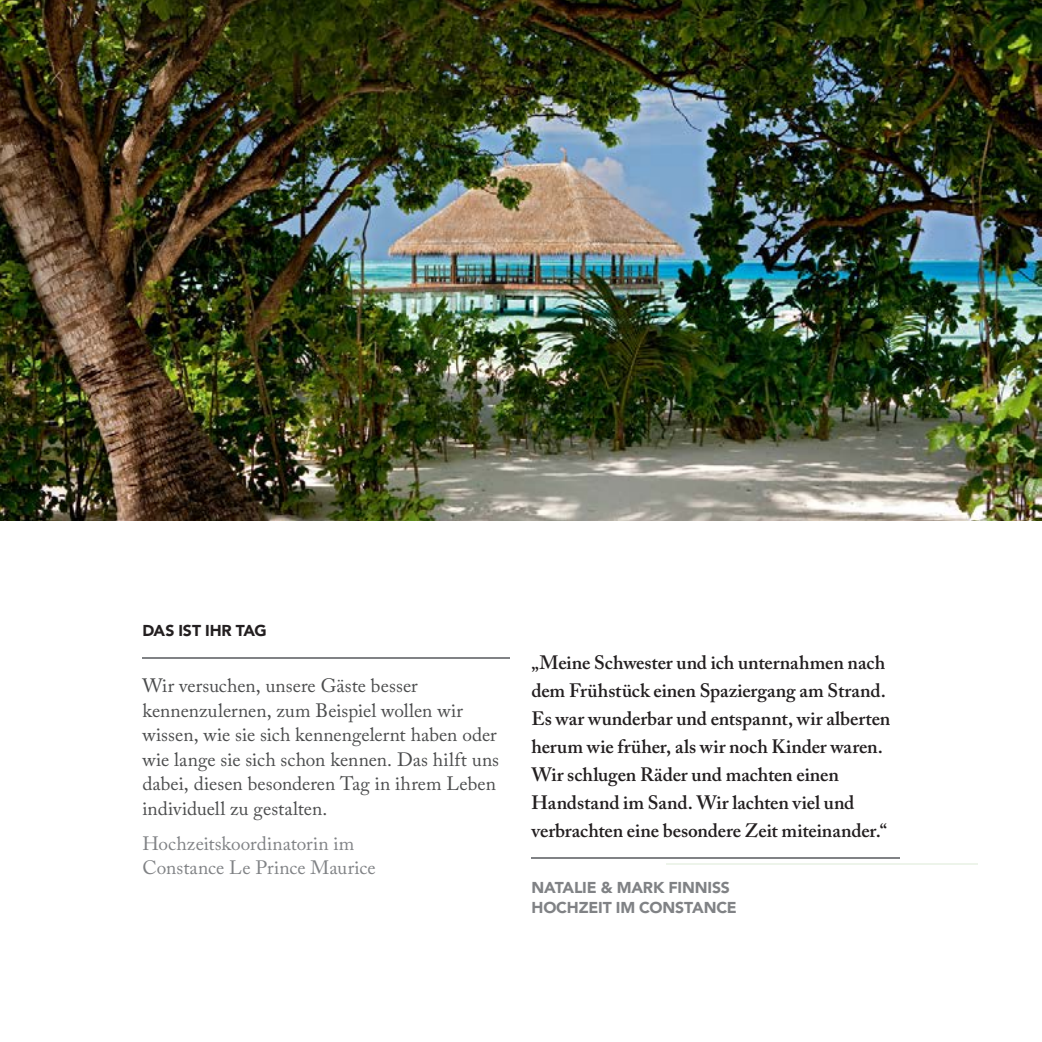
<style>
.page{position:relative;width:1042px;height:1042px;background:#fff}
.page>*{position:absolute;margin:0;border:0;box-sizing:border-box;transform-origin:0 0}
.t1{font:600 19.25px/28px "Adobe Caslon Pro";letter-spacing:-.005em;color:#231f20}
.t2{font:19.25px/24.5px "Adobe Caslon Pro";color:#4b4c4d}
.t3{font:19.25px/24.5px "Adobe Caslon Pro";color:#808285}
.t4{font:900 15.75px/19.2px "Avenir";letter-spacing:-.01em;color:#808285}
.t5{font:900 15.75px "Avenir";letter-spacing:-.005em;color:#231f20}
</style>
<div class="page">
<img style="left:0;top:0;width:1042px;height:521px">
<hr style="left:666px;top:863px;width:311px;height:1px;background:#edf4ea">
<hr style="left:143px;top:657px;width:367px;height:1px;background:#808285">
<hr style="left:531px;top:858px;width:368px;height:1px;background:#808285">
<p class="t5" style="left:142px;top:617px;width:126px">DAS IST IHR TAG</p>
<p class="t2" style="left:142px;top:673px;width:358px">Wir versuchen, unsere Gäste besser kennenzulernen, zum Beispiel wollen wir wissen, wie sie sich kennengelernt haben oder wie lange sie sich schon kennen. Das hilft uns dabei, diesen besonderen Tag in ihrem Leben individuell zu gestalten.</p>
<p class="t3" style="left:142px;top:830px;width:235px">Hochzeitskoordinatorin im<br>Constance Le Prince Maurice</p>
<p class="t1" style="left:531px;top:649px;width:360px">„Meine Schwester und ich unternahmen nach dem Frühstück einen Spaziergang am Strand.<br>Es war wunderbar und entspannt, wir alberten herum wie früher, als wir noch Kinder waren.<br>Wir schlugen Räder und machten einen Handstand im Sand. Wir lachten viel und verbrachten eine besondere Zeit miteinander.“</p>
<p class="t4" style="left:531px;top:878px;width:207px">NATALIE &amp; MARK FINNISS<br>HOCHZEIT IM CONSTANCE</p>
</div>
